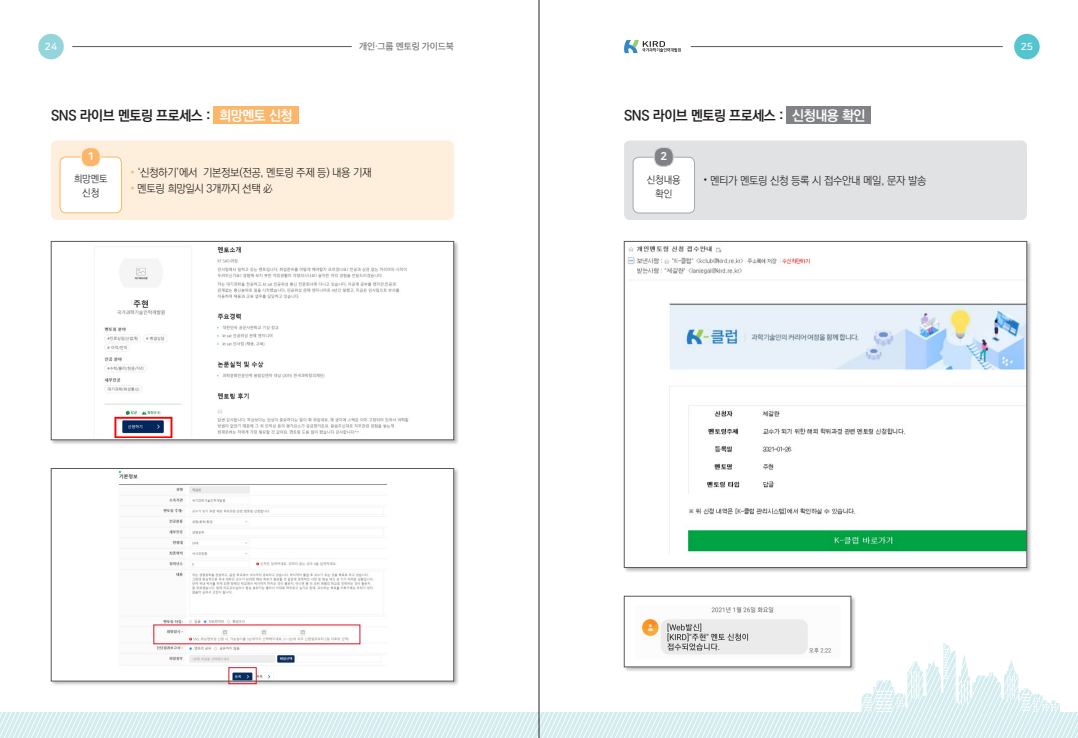
<style>
.page{position:relative;width:1078px;height:738px;background:#fff}
.page>*{position:absolute;margin:0;border:0;box-sizing:border-box;transform-origin:0 0}
.t1{font:14px "Ko Pub Dotum PB";letter-spacing:-.03em;color:#231f20}
.t2{font:11px "Ko Pub Dotum PL";letter-spacing:-.03em;color:#231f20}
.t3{font:11px "Nanum Square Round OTFEB";color:#fff}
.t4{font:10px/14px "Ko Pub Dotum PL";letter-spacing:-.01em;color:#231f20;text-align:center}
.t5{font:10px "Nanum Square Round OTFB";color:#fff}
.t6{font:9px "SD Gothic Neoa e Md";letter-spacing:-.02em;color:#6c6d70}
.s1{color:#fff}
.s2{color:#fbb66a}
.s3{font-size:9.8px}
</style>
<div class="page">
<svg style="left:0;top:642px;width:1077px;height:95px"></svg>
<div style="left:213px;top:107px;width:85px;height:17px;background:#fbb66a"></div>
<div style="left:786px;top:107px;width:85px;height:17px;background:#808285"></div>
<div style="left:50px;top:467px;width:408px;height:218px;background:#231f20;opacity:.3"></div>
<div style="left:51px;top:468px;width:402px;height:212px;background:#fff"></div>
<img style="left:118px;top:471px;width:269px;height:207px">
<div style="left:51px;top:468px;width:403px;height:212px;border:1px solid #57585a"></div>
<div style="left:50px;top:240px;width:408px;height:204px;background:#231f20;opacity:.3"></div>
<div style="left:51px;top:241px;width:402px;height:198px;background:#fff"></div>
<img style="left:94px;top:246px;width:315px;height:191px">
<div style="left:51px;top:241px;width:403px;height:198px;border:1px solid #57585a"></div>
<div style="left:624px;top:140px;width:402px;height:80px;background:#e1e2e4;border-radius:6px"></div>
<div style="left:51px;top:140px;width:403px;height:80px;background:#feefdc;border-radius:6px"></div>
<div style="left:228px;top:666px;width:29px;height:17px;border:1px solid #d71729"></div>
<div style="left:622px;top:240px;width:409px;height:332px;background:#231f20;opacity:.3"></div>
<div style="left:624px;top:241px;width:402px;height:326px;background:#fff"></div>
<img style="left:627px;top:245px;width:397px;height:309px">
<div style="left:624px;top:241px;width:402px;height:326px;border:1px solid #57585a"></div>
<div style="left:622px;top:594px;width:233px;height:77px;background:#231f20;opacity:.3"></div>
<div style="left:624px;top:595px;width:226px;height:71px;background:#fff"></div>
<img style="left:641px;top:607px;width:190px;height:48px">
<div style="left:624px;top:595px;width:226px;height:71px;border:1px solid #57585a"></div>
<div style="left:60px;top:157px;width:61px;height:56px;background:#fff;border-radius:6px"></div>
<div style="left:60px;top:156px;width:62px;height:57px;border:1px solid #fbb66a;border-radius:6px"></div>
<div style="left:81px;top:147px;width:19px;height:19px;background:#fbb66a;border-radius:8px"></div>
<div style="left:81px;top:147px;width:20px;height:20px;border:1px solid #feefdc;border-radius:8px"></div>
<div style="left:633px;top:157px;width:61px;height:56px;background:#fff;border-radius:6px"></div>
<div style="left:632px;top:157px;width:62px;height:56px;border:1px solid #a8a9ad;border-radius:6px"></div>
<div style="left:654px;top:147px;width:19px;height:19px;background:#808285;border-radius:8px"></div>
<div style="left:653px;top:147px;width:20px;height:20px;border:1px solid #d1d2d4;border-radius:8px"></div>
<hr style="left:72px;top:46px;width:279px;height:1px;background:#57585a">
<hr style="left:690px;top:46px;width:312px;height:1px;background:#57585a">
<div style="left:38px;top:34px;width:26px;height:25px;background:#93d5da;border-radius:50%"></div>
<svg style="left:624px;top:40px;width:56px;height:13px"></svg>
<div style="left:1013px;top:34px;width:26px;height:25px;background:#54c5cf;border-radius:50%"></div>
<hr style="left:538px;top:0;width:1px;height:737px;background:#231f20">
<p class="t5" style="left:45px;top:41px;width:14px">24</p>
<p class="t6" style="left:359px;top:42px;width:96px">개인·그룹 멘토링 가이드북</p>
<p class="t5" style="left:1020px;top:41px;width:14px">25</p>
<p class="t1" style="left:51px;top:109px;width:243px">SNS 라이브 멘토링 프로세스 : <span class="s1">희망멘토 신청</span></p>
<p class="t1" style="left:624px;top:109px;width:243px">SNS 라이브 멘토링 프로세스 : <span class="s1">신청내용 확인</span></p>
<p class="t3" style="left:87px;top:150px;width:8px">1</p>
<p class="t4" style="left:74px;top:172px;width:35px">희망멘토 신청</p>
<p class="t2" style="left:130px;top:166px;width:242px"><span class="s2">•</span> ‘신청하기’에서 기본정보(전공, 멘토링 주제 등) 내용 기재</p>
<p class="t2" style="left:130px;top:182px;width:144px"><span class="s2">•</span> 멘토링 희망일시 3개까지 선택 必</p>
<p class="t3" style="left:660px;top:150px;width:8px">2</p>
<p class="t4" style="left:646px;top:173px;width:35px">신청내용 확인</p>
<p class="t2" style="left:703px;top:174px;width:224px"><span class="s3">•</span> 멘티가 멘토링 신청 등록 시 접수안내 메일, 문자 발송</p>
</div>
